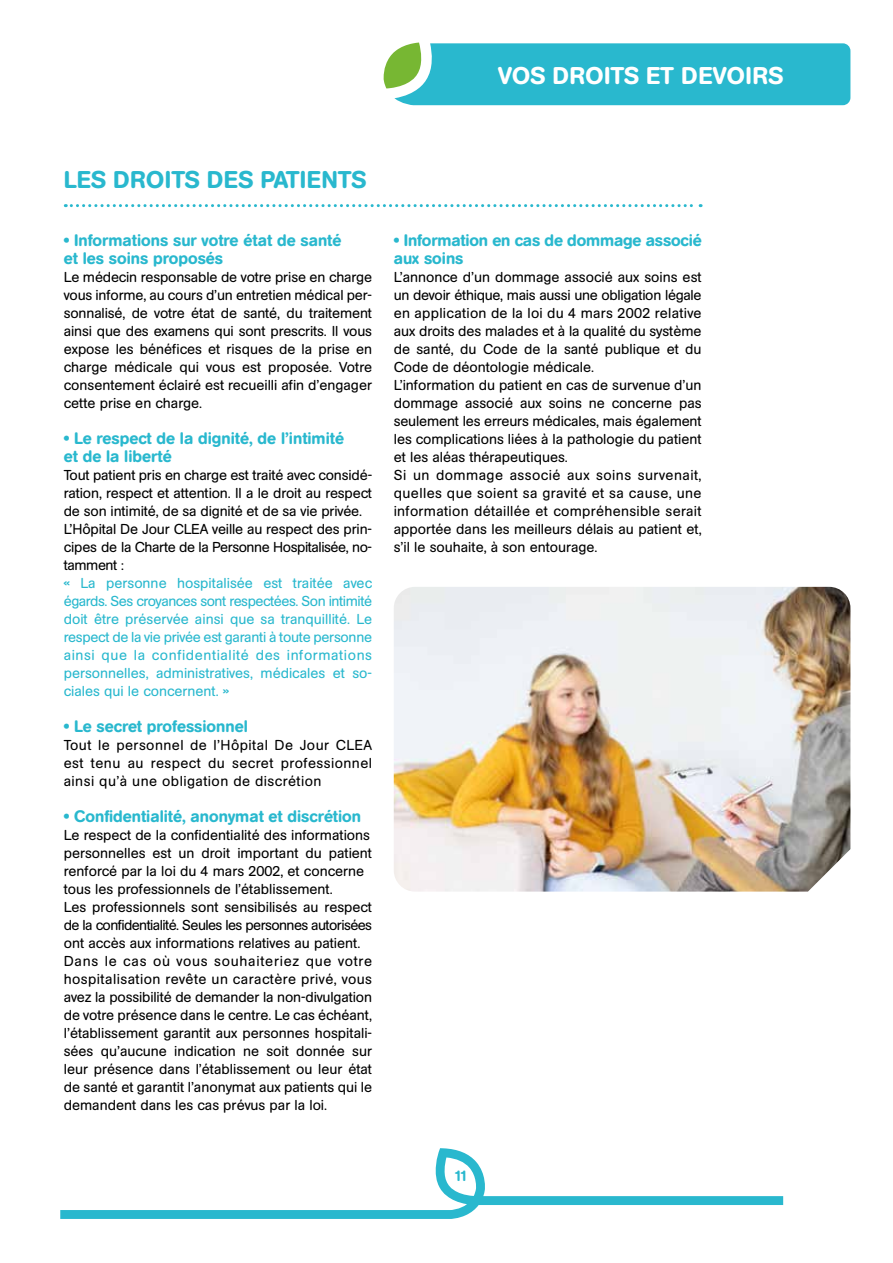
<style>
.page{position:relative;width:893px;height:1263px;background:#fff}
.page>*{position:absolute;margin:0;border:0;box-sizing:border-box;transform-origin:0 0}
.t1{font:500 24px "AG Book Rounded";letter-spacing:.01em;color:#29b8ce}
.t2{font:500 24px "AG Book Rounded";letter-spacing:.02em;color:#fff}
.t3{font:500 16.5px/18px "AG Book Rounded";color:#29b8ce}
.t4{font:500 15px "AG Book Rounded";color:#29b8ce}
.t5{font:14.25px/18px "AG Book Rounded";color:#000}
.t6{font:14.25px/18px "AG Book Rounded";color:#29b8ce;text-align:justify}
</style>
<div class="page">
<svg style="left:383px;top:43px;width:467px;height:62px;background:#36bbc9"></svg>
<svg style="left:60px;top:1148px;width:723px;height:71px"></svg>
<svg style="left:65px;top:204px;width:636px;height:3px"></svg>
<img style="left:394px;top:587px;width:456px;height:304px">
<h1 class="t2" style="left:498px;top:61px;width:287px">VOS DROITS ET DEVOIRS</h1>
<h1 class="t1" style="left:64px;top:165px;width:304px">LES DROITS DES PATIENTS</h1>
<p class="t3" style="left:64px;top:231px;width:279px">• Informations sur votre état de santé et les soins proposés</p>
<p class="t5" style="left:64px;top:268px;width:310px;text-align:justify">Le médecin responsable de votre prise en charge vous informe, au cours d’un entretien médical per&shy;sonnalisé, de votre état de santé, du traitement ainsi que des examens qui sont prescrits. Il vous expose les bénéfices et risques de la prise en charge médicale qui vous est proposée. Votre consentement éclairé est recueilli afin d’engager cette prise en charge.</p>
<p class="t3" style="left:64px;top:429px;width:282px">• Le respect de la dignité, de l’intimité et de la liberté</p>
<p class="t5" style="left:64px;top:466px;width:310px">Tout patient pris en charge est traité avec considé&shy;ration, respect et attention. Il a le droit au respect de son intimité, de sa dignité et de sa vie privée.<br>L’Hôpital De Jour CLEA veille au respect des prin&shy;cipes de la Charte de la Personne Hospitalisée, no&shy;tamment :</p>
<p class="t6" style="left:64px;top:574px;width:310px">« La personne hospitalisée est traitée avec égards. Ses croyances sont respectées. Son intimité doit être préservée ainsi que sa tranquillité. Le respect de la vie privée est garanti à toute personne ainsi que la confidentialité des informations personnelles, administratives, médicales et so&shy;ciales qui le concernent. »</p>
<p class="t3" style="left:64px;top:717px;width:186px">• Le secret professionnel</p>
<p class="t5" style="left:64px;top:736px;width:310px;text-align:justify">Tout le personnel de l’Hôpital De Jour CLEA est tenu au respect du secret professionnel ainsi qu’à une obligation de discrétion</p>
<p class="t3" style="left:64px;top:807px;width:299px">• Confidentialité, anonymat et discrétion</p>
<p class="t5" style="left:64px;top:826px;width:310px">Le respect de la confidentialité des informations personnelles est un droit important du patient renforcé par la loi du 4 mars 2002, et concerne tous les professionnels de l’établissement.<br>Les professionnels sont sensibilisés au respect de la confidentialité. Seules les personnes autorisées ont accès aux informations relatives au patient.<br>Dans le cas où vous souhaiteriez que votre hospitalisation revête un caractère privé, vous avez la possibilité de demander la non-divulgation de votre présence dans le centre. Le cas échéant, l’établissement garantit aux personnes hospitali&shy;sées qu’aucune indication ne soit donnée sur leur présence dans l’établissement ou leur état de santé et garantit l’anonymat aux patients qui le demandent dans les cas prévus par la loi.</p>
<p class="t3" style="left:394px;top:231px;width:309px">• Information en cas de dommage associé aux soins</p>
<p class="t5" style="left:394px;top:268px;width:309px">L’annonce d’un dommage associé aux soins est un devoir éthique, mais aussi une obligation légale en application de la loi du 4 mars 2002 relative aux droits des malades et à la qualité du système de santé, du Code de la santé publique et du Code de déontologie médicale.<br>L’information du patient en cas de survenue d’un dommage associé aux soins ne concerne pas seulement les erreurs médicales, mais également les complications liées à la pathologie du patient et les aléas thérapeutiques.<br>Si un dommage associé aux soins survenait, quelles que soient sa gravité et sa cause, une information détaillée et compréhensible serait apportée dans les meilleurs délais au patient et, s’il le souhaite, à son entourage.</p>
<p class="t4" style="left:454px;top:1167px;width:16px">11</p>
</div>
